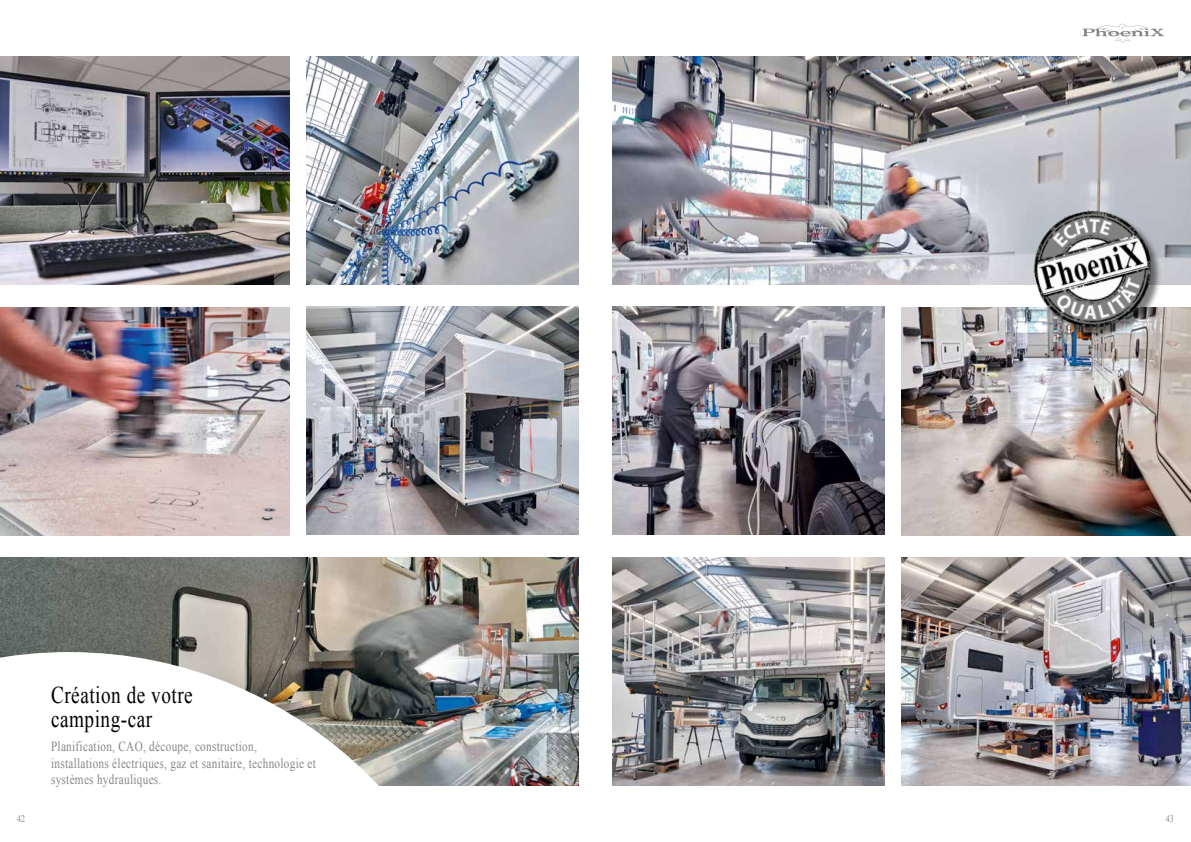
<style>
.page{position:relative;width:1191px;height:842px;background:#fff}
.page>*{position:absolute;margin:0;border:0;box-sizing:border-box;transform-origin:0 0}
.t1{font:24px/24px "Times New Roman";letter-spacing:.025em;color:#000;scale:.8 1}
.t2{font:14px/16.8px "Times New Roman";letter-spacing:.025em;color:#868786;scale:.8 1}
.t3{font:10px "Times New Roman";color:#868786;scale:.8 1}
</style>
<div class="page">
<img style="left:306px;top:57px;width:272px;height:228px">
<img style="left:612px;top:57px;width:579px;height:228px">
<img style="left:612px;top:557px;width:272px;height:228px">
<img style="left:612px;top:307px;width:272px;height:228px">
<img style="left:901px;top:557px;width:290px;height:228px">
<img style="left:0;top:307px;width:289px;height:228px">
<img style="left:0;top:57px;width:289px;height:228px">
<img style="left:306px;top:307px;width:272px;height:228px">
<img style="left:901px;top:307px;width:290px;height:228px">
<img style="left:0;top:557px;width:578px;height:228px">
<svg style="left:0;top:652px;width:494px;height:134px"></svg>
<svg style="left:1082px;top:24px;width:82px;height:19px"></svg>
<img style="left:1022px;top:198px;width:142px;height:142px">
<h1 class="t1" style="left:51px;top:682px;width:179px">Création de votre camping-car</h1>
<p class="t2" style="left:51px;top:737px;width:333px">Planification, CAO, découpe, construction, installations électriques, gaz et sanitaire, technologie et systèmes hydrauliques.</p>
<p class="t3" style="left:17px;top:812px;width:11px">42</p>
<p class="t3" style="left:1166px;top:812px;width:11px">43</p>
</div>
